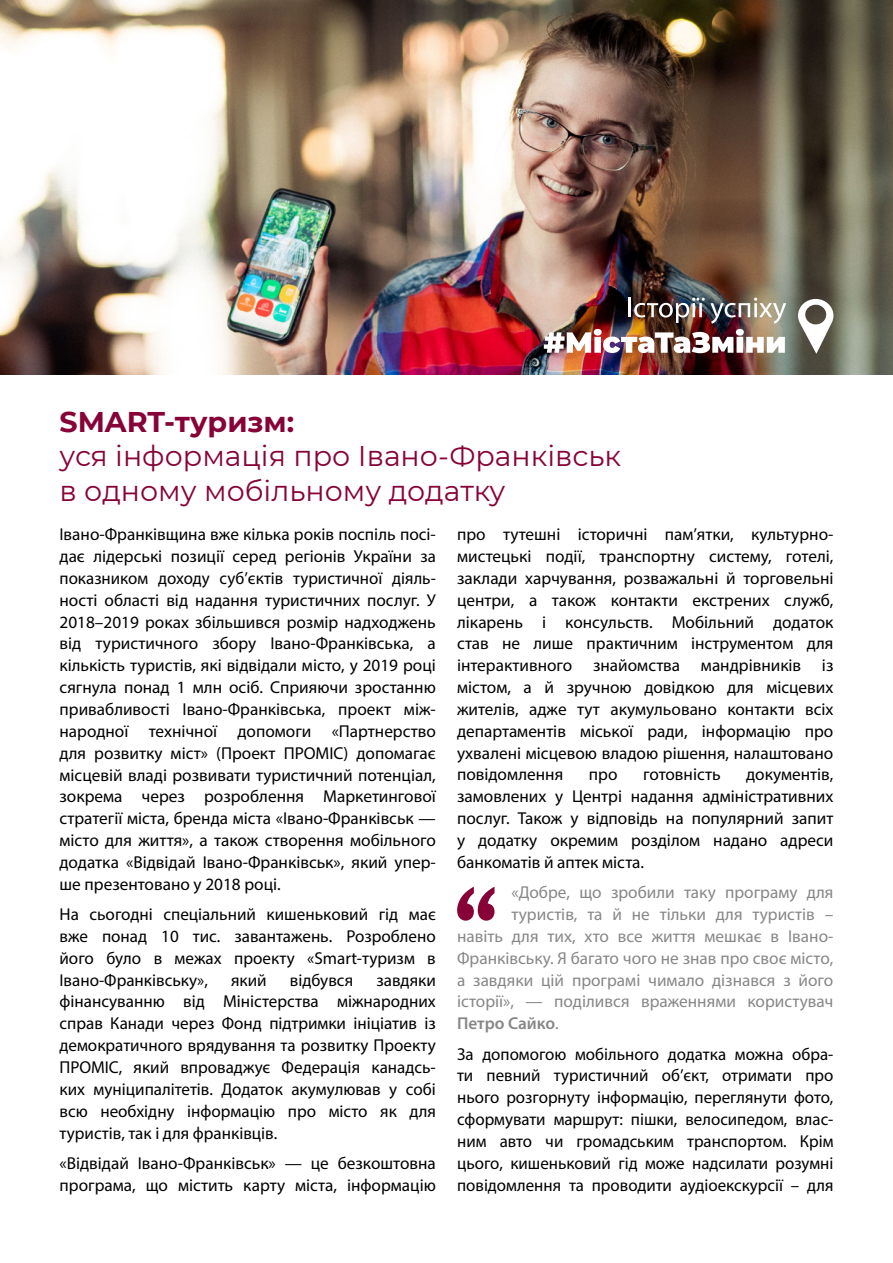
<style>
.page{position:relative;width:893px;height:1263px;background:#fff}
.page>*{position:absolute;margin:0;border:0;box-sizing:border-box;transform-origin:0 0}
.t1{font:28.5px/34.2px "Montserrat";color:#870337}
.t2{font:700 28.5px "Montserrat";color:#870337}
.t3{font:17.25px/21.9px "Myriad Pro";color:#000;text-align:justify}
.t4{font:17.25px "Myriad Pro";color:#878787}
.t5{font:600 17.25px "Myriad Pro";letter-spacing:-.005em;color:#878787}
.s1{font-weight:400}
</style>
<div class="page">
<img style="left:0;top:0;width:893px;height:374px">
<svg style="left:798px;top:299px;width:35px;height:55px"></svg>
<img style="left:544px;top:298px;width:242px;height:55px">
<svg style="left:457px;top:887px;width:37px;height:34px"></svg>
<h1 class="t2" style="left:60px;top:402px;width:236px">SMART-туризм:</h1>
<h1 class="t1" style="left:60px;top:438px;width:563px">уся інформація про Івано-Франківськ в одному мобільному додатку</h1>
<p class="t3" style="left:60px;top:523px;width:378px">Івано-Франківщина вже кілька років поспіль посі&shy;дає лідерські позиції серед регіонів України за показником доходу суб’єктів туристичної діяль&shy;ності області від надання туристичних послуг. У 2018–2019 роках збільшився розмір надходжень від туристичного збору Івано-Франківська, а кількість туристів, які відвідали місто, у 2019 році сягнула понад 1 млн осіб. Сприяючи зростанню привабливості Івано-Франківська, проект між&shy;народної технічної допомоги «Партнерство для розвитку міст» (Проект ПРОМІС) допомагає місцевій владі розвивати туристичний потенціал, зокрема через розроблення Маркетингової стратегії міста, бренда міста «Івано-Франківськ — місто для життя», а також створення мобільного додатка «Відвідай Івано-Франківськ», який упер&shy;ше презентовано у 2018 році.</p>
<p class="t3" style="left:60px;top:903px;width:378px">На сьогодні спеціальний кишеньковий гід має вже понад 10 тис. завантажень. Розроблено його було в межах проекту «Smart-туризм в Івано-Франківську»,</p>
<p class="t3" style="left:231px;top:968px;width:37px">який</p>
<p class="t3" style="left:290px;top:968px;width:65px">відбувся</p>
<p class="t3" style="left:60px;top:968px;width:378px;text-indent:317px">завдяки фінансуванню від Міністерства міжнародних справ Канади через Фонд підтримки ініціатив із демократичного врядування та розвитку Проекту ПРОМІС, який впроваджує Федерація канадсь&shy;ких муніципалітетів. Додаток акумулював у собі всю необхідну інформацію про місто як для туристів, так і для франківців.</p>
<p class="t3" style="left:60px;top:1152px;width:378px">«Відвідай Івано-Франківськ» — це безкоштовна програма, що містить карту міста, інформацію</p>
<p class="t3" style="left:457px;top:523px;width:378px">про тутешні історичні пам’ятки, культурно&shy;мистецькі події, транспортну систему, готелі, заклади харчування, розважальні й торговельні центри, а також контакти екстрених служб, лікарень і консульств. Мобільний додаток став не лише практичним інструментом для інтерактивного знайомства мандрівників із містом, а й зручною довідкою для місцевих жителів, адже тут акумульовано контакти всіх департаментів міської ради, інформацію про ухвалені місцевою владою рішення, налаштовано повідомлення</p>
<p class="t3" style="left:457px;top:763px;width:378px;text-indent:289px">документів, замовлених у Центрі надання адміністративних послуг. Також у відповідь на популярний запит у додатку окремим розділом надано адреси банкоматів й аптек міста.</p>
<p class="t4" style="left:511px;top:882px;width:323px">«Добре, що зробили таку програму для</p>
<p class="t4" style="left:511px;top:904px;width:323px">туристів, та й не тільки для туристів –</p>
<p class="t4" style="left:457px;top:925px;width:378px">навіть для тих, хто все життя мешкає в Івано-</p>
<p class="t4" style="left:457px;top:947px;width:378px">Франківську. Я багато чого не знав про своє місто,</p>
<p class="t4" style="left:457px;top:969px;width:378px">а завдяки цій програмі чимало дізнався з його</p>
<p class="t4" style="left:457px;top:991px;width:378px">історії», — поділився враженнями користувач</p>
<p class="t5" style="left:457px;top:1012px;width:103px">Петро Сайко<span class="s1">.</span></p>
<p class="t3" style="left:457px;top:1043px;width:378px">За допомогою мобільного додатка можна обра&shy;ти певний туристичний об’єкт, отримати про нього розгорнуту інформацію, переглянути фото, сформувати маршрут: пішки, велосипедом, влас&shy;ним авто чи громадським транспортом. Крім цього, кишеньковий гід може надсилати розумні повідомлення та проводити аудіоекскурсії – для</p>
<p class="t3" style="left:589px;top:763px;width:30px">про</p>
<p class="t3" style="left:643px;top:763px;width:79px">готовність</p>
</div>
